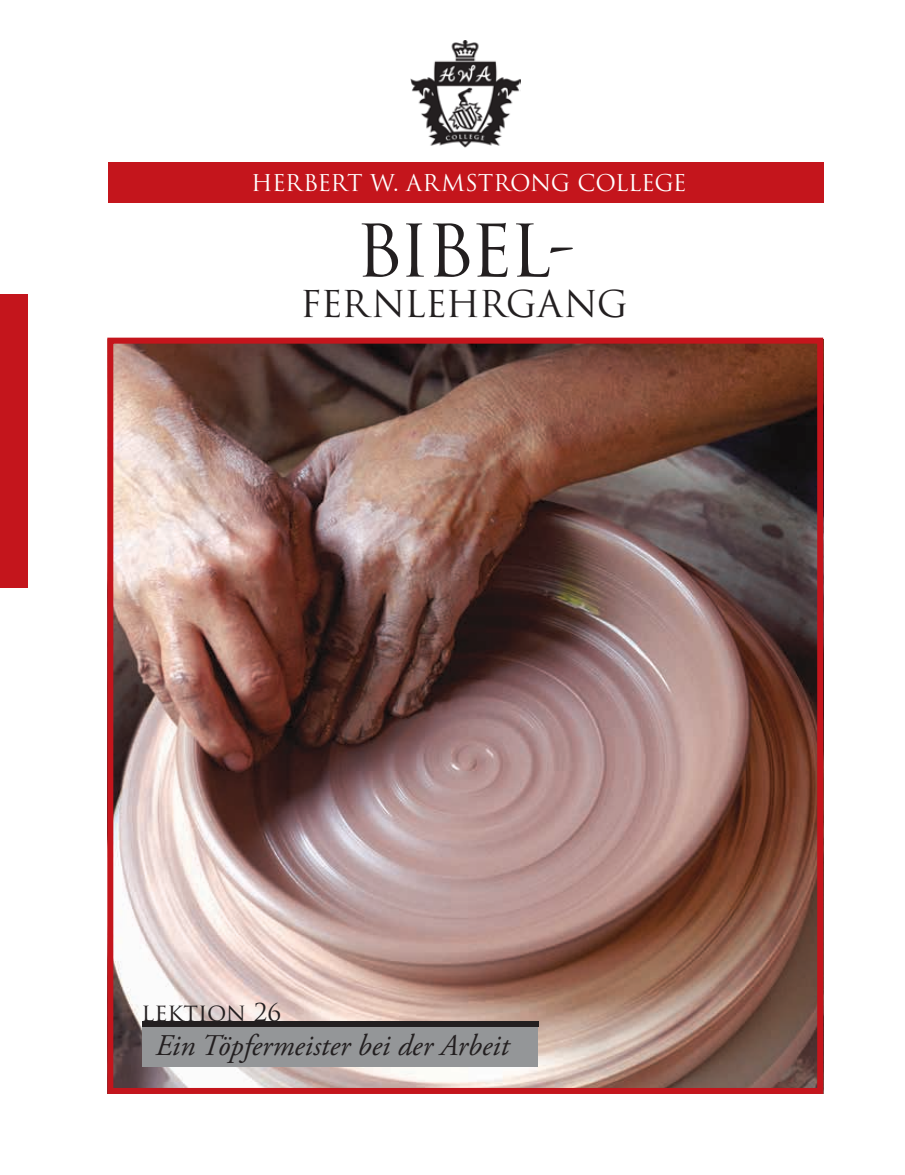
<style>
.page{position:relative;width:905px;height:1175px;background:#fff}
.page>*{position:absolute;margin:0;border:0;box-sizing:border-box;transform-origin:0 0}
.t1{font:70.5px "Trajan Pro";color:#231f20}
.t2{font:36px "Trajan Pro";letter-spacing:-.025em;color:#231f20}
.t3{font:italic 30px "Adobe Garamond Pro";color:#231f20}
.t4{font:24px "Trajan Pro";color:#231f20}
.t5{font:22.5px "Trajan Pro";letter-spacing:-.015em;color:#fff}
</style>
<div class="page">
<div style="left:108px;top:162px;width:716px;height:40px;background:#c4151c"></div>
<img style="left:410px;top:40px;width:110px;height:108px">
<img style="left:114px;top:345px;width:702px;height:742px">
<div style="left:107px;top:338px;width:716px;height:756px;border:6px solid #c4151c"></div>
<div style="left:142px;top:1026px;width:396px;height:40px;background:#949698"></div>
<div style="left:142px;top:1021px;width:396px;height:5px;background:#231f20"></div>
<div style="left:0;top:294px;width:27px;height:293px;background:#c4151c"></div>
<p class="t5" style="left:251px;top:168px;width:437px">HERBERT W. ARMSTRONG COLLEGE</p>
<h1 class="t1" style="left:355px;top:206px;width:222px">BIBEL-</h1>
<p class="t2" style="left:300px;top:281px;width:329px">FERNLEHRGANG</p>
<p class="t4" style="left:141px;top:996px;width:141px">Lektion 26</p>
<p class="t3" style="left:155px;top:1027px;width:355px">Ein Töpfermeister bei der Arbeit</p>
</div>
